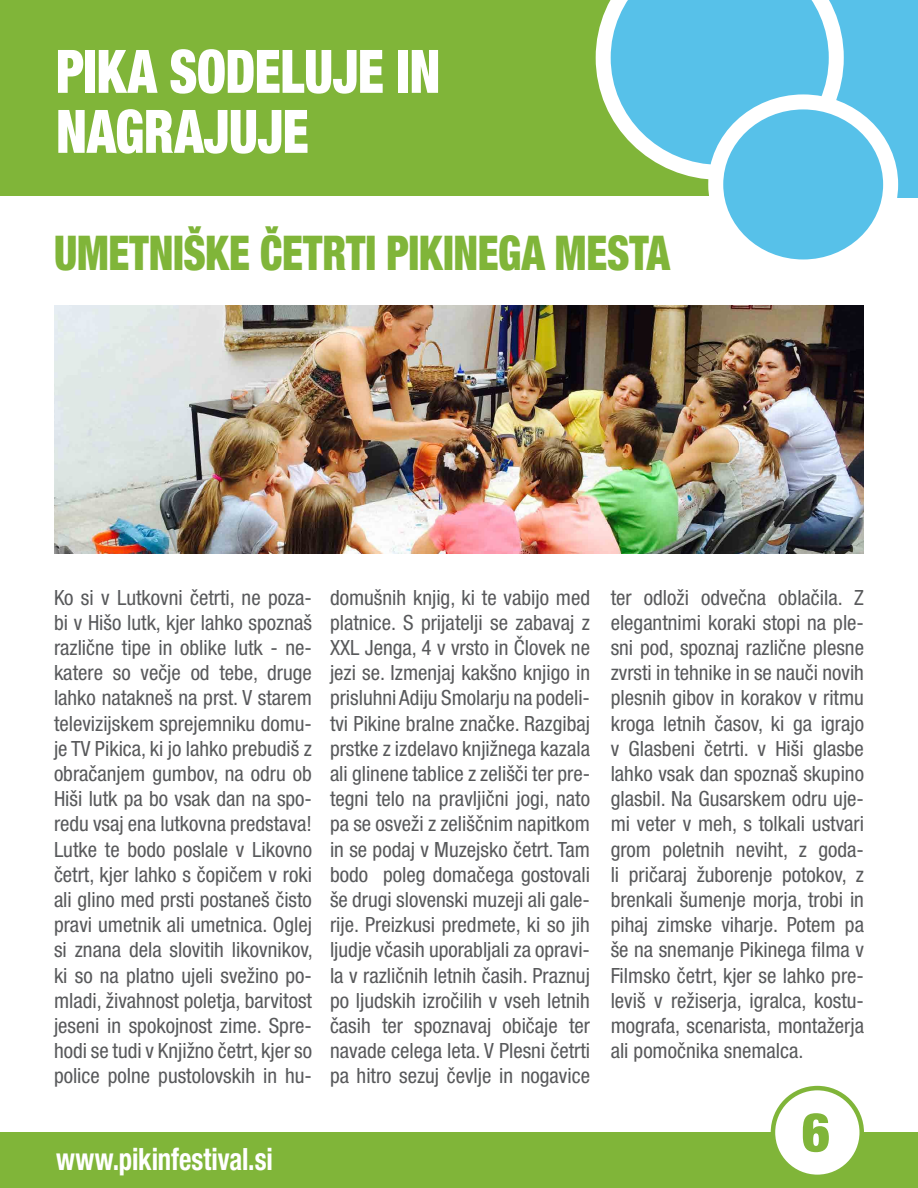
<style>
.page{position:relative;width:918px;height:1188px;background:#fff}
.page>*{position:absolute;margin:0;border:0;box-sizing:border-box;transform-origin:0 0}
.t1{font:900 condensed 60px/60px "Helvetica Neue LT Pro";letter-spacing:-.005em;color:#fff;scale:.87 1}
.t2{font:900 condensed 54px "Helvetica Neue LT Pro";color:#80b539}
.t3{font:900 condensed 48px "Helvetica Neue LT Pro";letter-spacing:-.005em;color:#80b539;scale:.87 1}
.t4{font:700 condensed 30.75px "Helvetica Neue LT Pro";letter-spacing:-.005em;color:#fff;scale:.87 1}
.t5{font:condensed 21px/25.2px "Helvetica Neue LT Pro";color:#58595b;text-align:justify}
</style>
<div class="page">
<div style="left:0;top:0;width:918px;height:195px;background:#80b539"></div>
<div style="left:844px;top:0;width:74px;height:198px;background:#57c1e9"></div>
<svg style="left:596px;top:0;width:248px;height:180px;background:#74c8d9"></svg>
<div style="left:716px;top:102px;width:175px;height:165px;background:#57c1e9;border-radius:50%"></div>
<div style="left:708px;top:94px;width:190px;height:180px;border:15px solid #fff;border-radius:50%"></div>
<div style="left:0;top:1132px;width:918px;height:56px;background:#80b539"></div>
<div style="left:773px;top:1088px;width:89px;height:89px;background:#fff;border-radius:50%"></div>
<div style="left:771px;top:1086px;width:93px;height:93px;border:4px solid #80b539;border-radius:50%"></div>
<img style="left:54px;top:305px;width:810px;height:248px">
<h1 class="t1" style="left:56px;top:41px;width:443px">PIKA SODELUJE IN<br>NAGRAJUJE</h1>
<h3 class="t3" style="left:54px;top:223px;width:710px">UMETNIŠKE ČETRTI PIKINEGA MESTA</h3>
<p class="t5" style="left:54px;top:585px;width:260px">Ko si v Lutkovni četrti, ne poza&shy;bi v Hišo lutk, kjer lahko spoznaš različne tipe in oblike lutk - ne&shy;katere so večje od tebe, druge lahko natakneš na prst. V starem televizijskem sprejemniku domu&shy;je TV Pikica, ki jo lahko prebudiš z obračanjem gumbov, na odru ob Hiši lutk pa bo vsak dan na spo&shy;redu vsaj ena lutkovna predstava!<br>Lutke te bodo poslale v Likovno četrt, kjer lahko s čopičem v roki ali glino med prsti postaneš čisto pravi umetnik ali umetnica. Oglej si znana dela slovitih likovnikov, ki so na platno ujeli svežino po&shy;mladi, živahnost poletja, barvitost jeseni in spokojnost zime. Spre&shy;hodi se tudi v Knjižno četrt, kjer so police polne pustolovskih in hu-</p>
<h3 class="t4" style="left:56px;top:1140px;width:251px">www.pikinfestival.si</h3>
<p class="t5" style="left:330px;top:585px;width:262px">domušnih knjig, ki te vabijo med platnice. S prijatelji se zabavaj z XXL Jenga, 4 v vrsto in Človek ne jezi se. Izmenjaj kakšno knjigo in prisluhni Adiju Smolarju na podeli&shy;tvi Pikine bralne značke. Razgibaj prstke z izdelavo knjižnega kazala ali glinene tablice z zelišči ter pre&shy;tegni telo na pravljični jogi, nato pa se osveži z zeliščnim napitkom in se podaj v Muzejsko četrt. Tam bodo poleg domačega gostovali še drugi slovenski muzeji ali gale&shy;rije. Preizkusi predmete, ki so jih ljudje včasih uporabljali za opravi&shy;la v različnih letnih časih. Praznuj po ljudskih izročilih v vseh letnih časih ter spoznavaj običaje ter navade celega leta. V Plesni četrti pa hitro sezuj čevlje in nogavice</p>
<p class="t5" style="left:611px;top:585px;width:255px">ter odloži odvečna oblačila. Z elegantnimi koraki stopi na ple&shy;sni pod, spoznaj različne plesne zvrsti in tehnike in se nauči novih plesnih gibov in korakov v ritmu kroga letnih časov, ki ga igrajo v Glasbeni četrti. v Hiši glasbe lahko vsak dan spoznaš skupino glasbil. Na Gusarskem odru uje&shy;mi veter v meh, s tolkali ustvari grom poletnih neviht, z goda&shy;li pričaraj žuborenje potokov, z brenkali šumenje morja, trobi in pihaj zimske viharje. Potem pa še na snemanje Pikinega filma v Filmsko četrt, kjer se lahko pre&shy;leviš v režiserja, igralca, kostu&shy;mografa, scenarista, montažerja ali pomočnika snemalca.</p>
<h2 class="t2" style="left:802px;top:1099px;width:30px">6</h2>
</div>
